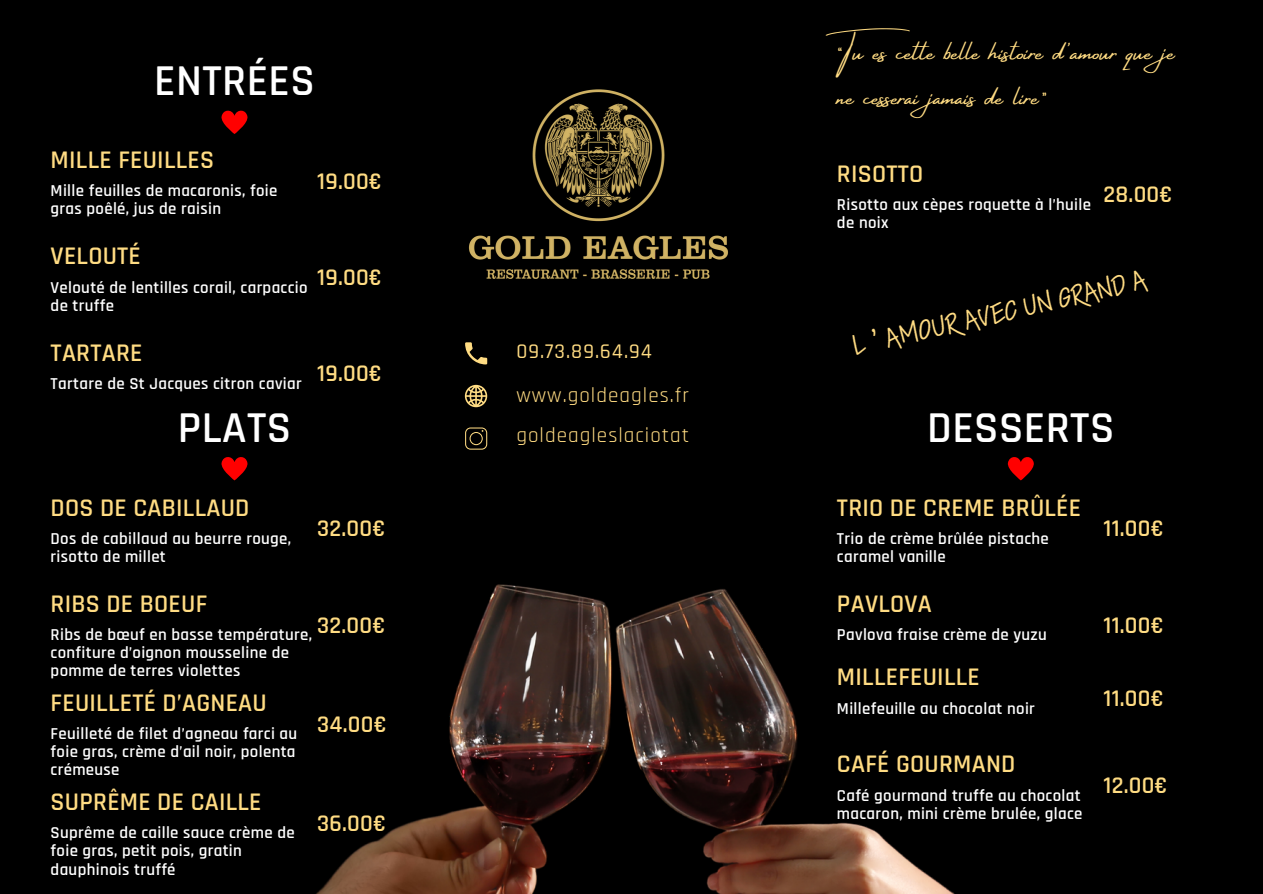
<style>
.page{position:relative;width:1263px;height:894px;background:#fff}
.page>*{position:absolute;margin:0;border:0;box-sizing:border-box;transform-origin:0 0}
.t1{font:600 44.55px "Rajdhani";letter-spacing:.01em;color:#fff}
.t2{font:600 25.65px "Rajdhani";letter-spacing:.01em;color:#ffdc83}
.t3{font:25.65px/45px "Amsterdam Four";letter-spacing:.01em;color:#ffdc83}
.t4{font:25.65px "Calligrapher Crayon 40";color:#ffdc83}
.t5{font:600 24.15px "Rajdhani";letter-spacing:.01em;color:#ffdc83}
.t6{font:21px "Rajdhani";letter-spacing:.05em;color:#ffdc83}
.t7{font:500 21px "Rajdhani";letter-spacing:.05em;color:#ffdc83}
.t8{font:600 16.8px/18px "Rajdhani";letter-spacing:.02em;color:#fff}
</style>
<div class="page">
<div style="left:0;top:0;width:1263px;height:893px;background:#000"></div>
<svg style="left:465px;top:342px;width:22px;height:22px"></svg>
<svg style="left:465px;top:385px;width:22px;height:22px"></svg>
<img style="left:468px;top:89px;width:260px;height:190px">
<svg style="left:221px;top:110px;width:27px;height:24px"></svg>
<svg style="left:221px;top:457px;width:27px;height:23px"></svg>
<svg style="left:1007px;top:457px;width:27px;height:23px"></svg>
<img style="left:317px;top:584px;width:637px;height:309px">
<svg style="left:465px;top:427px;width:22px;height:22px"></svg>
<p class="t1" style="left:154px;top:54px;width:162px">ENTRÉES</p>
<p class="t2" style="left:51px;top:144px;width:165px">MILLE FEUILLES</p>
<h2 class="t8" style="left:51px;top:182px;width:228px">Mille feuilles de macaronis, foie gras poêlé, jus de raisin</h2>
<p class="t2" style="left:51px;top:240px;width:92px">VELOUTÉ</p>
<h2 class="t8" style="left:51px;top:279px;width:259px">Velouté de lentilles corail, carpaccio de truffe</h2>
<p class="t2" style="left:51px;top:336px;width:93px">TARTARE</p>
<h3 class="t8" style="left:51px;top:375px;width:253px">Tartare de St Jacques citron caviar</h3>
<p class="t1" style="left:178px;top:400px;width:115px">PLATS</p>
<h3 class="t5" style="left:317px;top:166px;width:66px">19.00€</h3>
<h3 class="t5" style="left:317px;top:262px;width:66px">19.00€</h3>
<h2 class="t5" style="left:317px;top:359px;width:66px">19.00€</h2>
<h5 class="t2" style="left:51px;top:491px;width:200px">DOS DE CABILLAUD</h5>
<h6 class="t8" style="left:51px;top:530px;width:242px">Dos de cabillaud au beurre rouge, risotto de millet</h6>
<h4 class="t2" style="left:51px;top:588px;width:158px">RIBS DE BOEUF</h4>
<h6 class="t5" style="left:317px;top:514px;width:70px">32.00€</h6>
<h2 class="t5" style="left:317px;top:610px;width:70px">32.00€</h2>
<p class="t8" style="left:51px;top:626px;width:263px">Ribs de bœuf en basse température, confiture d’oignon mousseline de pomme de terres violettes</p>
<h3 class="t2" style="left:51px;top:686px;width:218px">FEUILLETÉ D’AGNEAU</h3>
<h2 class="t8" style="left:51px;top:725px;width:248px;text-align:justify">Feuilleté de filet d’agneau farci au foie gras, crème d’ail noir, polenta crémeuse</h2>
<p class="t5" style="left:317px;top:709px;width:71px">34.00€</p>
<p class="t2" style="left:51px;top:785px;width:212px">SUPRÊME DE CAILLE</p>
<p class="t8" style="left:51px;top:824px;width:246px">Suprême de caille sauce crème de foie gras, petit pois, gratin dauphinois truffé</p>
<h1 class="t5" style="left:317px;top:808px;width:70px">36.00€</h1>
<p class="t7" style="left:516px;top:338px;width:137px">09.73.89.64.94</p>
<h2 class="t6" style="left:516px;top:382px;width:174px">www.goldeagles.fr</h2>
<h3 class="t6" style="left:516px;top:422px;width:174px">goldeagleslaciotat</h3>
<p class="t3" style="left:837px;top:31px;width:352px">“Tu es cette belle histoire d'amour que je ne cesserai jamais de lire”</p>
<h1 class="t2" style="left:837px;top:158px;width:88px">RISOTTO</h1>
<p class="t8" style="left:837px;top:196px;width:256px">Risotto aux cèpes roquette à l’huile de noix</p>
<p class="t5" style="left:1104px;top:180px;width:70px">28.00€</p>
<h3 class="t4" style="left:850px;top:332px;width:302px;rotate:-13deg">L’AMOUR AVEC UN GRAND A</h3>
<h3 class="t1" style="left:927px;top:400px;width:189px">DESSERTS</h3>
<h3 class="t2" style="left:837px;top:491px;width:246px">TRIO DE CREME BRÛLÉE</h3>
<h2 class="t8" style="left:837px;top:530px;width:213px">Trio de crème brûlée pistache caramel vanille</h2>
<p class="t2" style="left:837px;top:588px;width:97px">PAVLOVA</p>
<p class="t8" style="left:837px;top:626px;width:211px">Pavlova fraise crème de yuzu</p>
<h2 class="t2" style="left:837px;top:661px;width:144px">MILLEFEUILLE</h2>
<p class="t8" style="left:837px;top:699px;width:199px">Millefeuille au chocolat noir</p>
<p class="t2" style="left:837px;top:748px;width:180px">CAFÉ GOURMAND</p>
<h2 class="t8" style="left:837px;top:786px;width:247px">Café gourmand truffe au chocolat macaron, mini crème brulée, glace</h2>
<h3 class="t5" style="left:1104px;top:514px;width:62px">11.00€</h3>
<h2 class="t5" style="left:1104px;top:610px;width:62px">11.00€</h2>
<h3 class="t5" style="left:1104px;top:683px;width:62px">11.00€</h3>
<h2 class="t5" style="left:1104px;top:770px;width:65px">12.00€</h2>
</div>
